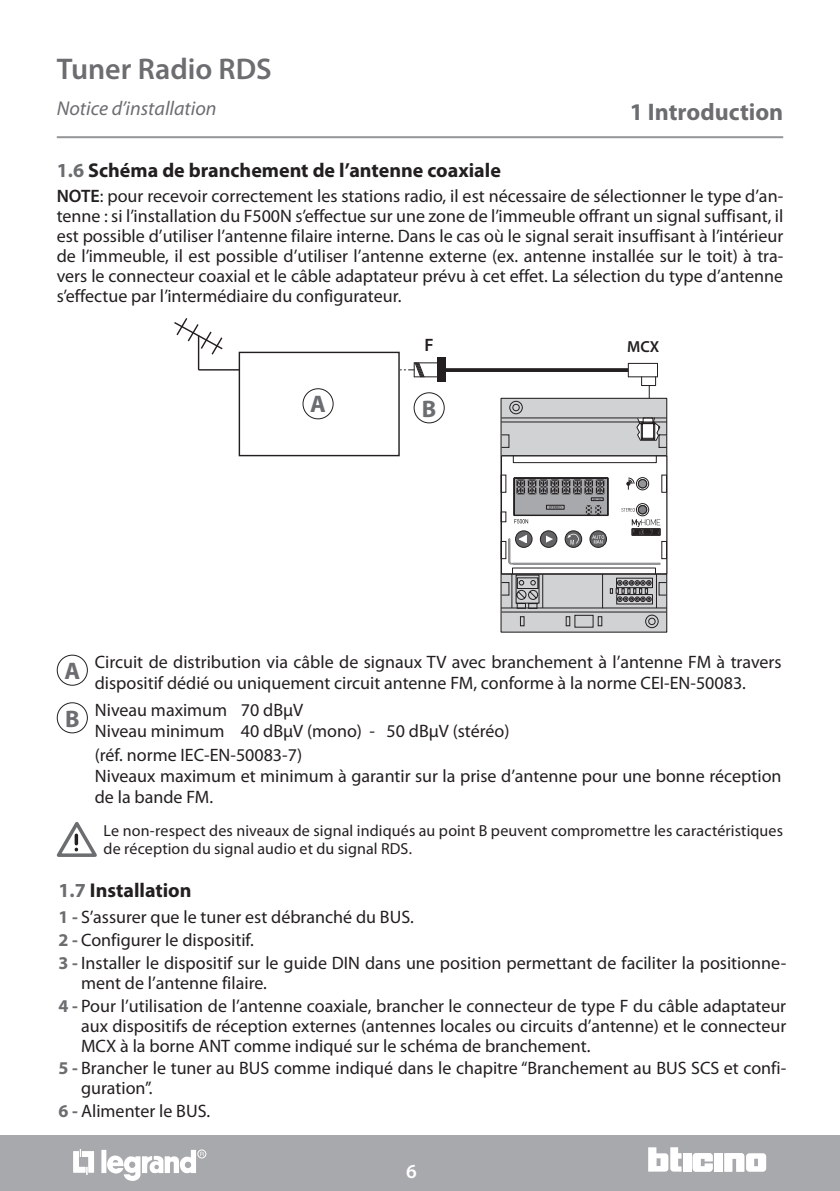
<style>
.page{position:relative;width:840px;height:1191px;background:#fff}
.page>*{position:absolute;margin:0;border:0;box-sizing:border-box;transform-origin:0 0}
.t1{font:600 30px "Myriad Pro";color:#6c6d70}
.t2{font:700 24px "Myriad Pro";color:#6c6d70}
.t3{font:700 20px "Myriad Pro";color:#231f20}
.t4{font:italic 20px "Myriad Pro";color:#6c6d70}
.t5{font:600 20px "Myriad Pro";color:#fff}
.t6{font:18px/20px "Myriad Pro";color:#231f20}
.t7{font:600 18px "Myriad Pro";color:#231f20}
.t8{font:16px/18px "Myriad Pro";letter-spacing:.01em;color:#231f20}
.t9{font:600 16px "Myriad Pro";color:#231f20}
.s1{color:#6c6d70}
.s2{font-weight:600}
.s3{font-weight:700;color:#6c6d70}
</style>
<div class="page">
<hr style="left:839px;top:1135px;width:1px;height:56px;background:#a8a9ad">
<div style="left:0;top:1135px;width:839px;height:56px;background:#a8a9ad"></div>
<div style="left:682px;top:1153px;width:8px;height:18px;background:#fff"></div>
<div style="left:714px;top:1153px;width:8px;height:18px;background:#fff"></div>
<svg style="left:724px;top:1153px;width:41px;height:18px"></svg>
<svg style="left:648px;top:1147px;width:33px;height:24px"></svg>
<svg style="left:692px;top:1153px;width:20px;height:18px"></svg>
<div style="left:101px;top:1149px;width:5px;height:24px;background:#fff"></div>
<svg style="left:73px;top:1149px;width:21px;height:25px"></svg>
<div style="left:197px;top:1149px;width:9px;height:9px;border:1px solid #fff;border-radius:50%"></div>
<svg style="left:106px;top:1149px;width:98px;height:32px"></svg>
<hr style="left:57px;top:136px;width:725px;height:2px;background:#939598">
<div style="left:238px;top:352px;width:161px;height:104px;border:1px solid #231f20"></div>
<hr style="left:198px;top:369px;width:41px;height:1px;background:#231f20">
<hr style="left:198px;top:335px;width:1px;height:35px;background:#231f20">
<svg style="left:174px;top:318px;width:49px;height:38px"></svg>
<svg style="left:445px;top:368px;width:55px;height:4px"></svg>
<div style="left:437px;top:358px;width:8px;height:24px;background:#231f20"></div>
<svg style="left:400px;top:362px;width:37px;height:15px"></svg>
<svg style="left:500px;top:363px;width:167px;height:265px"></svg>
<div style="left:413px;top:392px;width:31px;height:31px;border:1px solid #231f20;border-radius:50%"></div>
<div style="left:302px;top:388px;width:31px;height:31px;border:1px solid #231f20;border-radius:50%"></div>
<div style="left:57px;top:702px;width:31px;height:31px;border:1px solid #231f20;border-radius:50%"></div>
<div style="left:57px;top:654px;width:31px;height:32px;border:1px solid #231f20;border-radius:50%"></div>
<svg style="left:56px;top:822px;width:41px;height:35px"></svg>
<h1 class="t1" style="left:57px;top:50px;width:216px">Tuner Radio RDS</h1>
<p class="t4" style="left:57px;top:95px;width:161px">Notice d’installation</p>
<h2 class="t2" style="left:629px;top:96px;width:155px">1 Introduction</h2>
<p class="t3" style="left:57px;top:157px;width:445px"><span class="s1">1.6</span> Schéma de branchement de l’antenne coaxiale</p>
<p class="t6" style="left:57px;top:186px;width:727px;text-align:justify"><span class="s2">NOTE</span>: pour recevoir correctement les stations radio, il est nécessaire de sélectionner le type d’an&shy;tenne : si l’installation du F500N s’effectue sur une zone de l’immeuble offrant un signal suffisant, il est possible d’utiliser l’antenne filaire interne. Dans le cas où le signal serait insuffisant à l’intérieur de l’immeuble, il est possible d’utiliser l’antenne externe (ex. antenne installée sur le toit) à tra&shy;vers le connecteur coaxial et le câble adaptateur prévu à cet effet. La sélection du type d’antenne s’effectue par l’intermédiaire du configurateur.</p>
<p class="t7" style="left:424px;top:333px;width:11px">F</p>
<p class="t9" style="left:626px;top:336px;width:34px">MCX</p>
<h2 class="t2" style="left:310px;top:388px;width:17px">A</h2>
<h2 class="t2" style="left:421px;top:393px;width:16px">B</h2>
<h2 class="t2" style="left:64px;top:655px;width:17px">A</h2>
<h2 class="t2" style="left:65px;top:703px;width:16px">B</h2>
<p class="t6" style="left:95px;top:651px;width:687px;line-height:21px">Circuit de distribution via câble de signaux TV avec branchement à l’antenne FM à travers dispositif dédié ou uniquement circuit antenne FM, conforme à la norme CEI-EN-50083.</p>
<p class="t6" style="left:95px;top:699px;width:416px;line-height:21px">Niveau maximum 70 dBµV<br>Niveau minimum 40 dBµV (mono) - 50 dBµV (stéréo)</p>
<p class="t6" style="left:95px;top:744px;width:688px;line-height:21px">(réf. norme IEC-EN-50083-7)<br>Niveaux maximum et minimum à garantir sur la prise d’antenne pour une bonne réception de la bande FM.</p>
<p class="t8" style="left:103px;top:821px;width:680px">Le non-respect des niveaux de signal indiqués au point B peuvent compromettre les caractéristiques de réception du signal audio et du signal RDS.</p>
<p class="t3" style="left:58px;top:877px;width:134px"><span class="s1">1.7</span> Installation</p>
<p class="t6" style="left:58px;top:905px;width:729px;line-height:22.8px"><span class="s3">1 -</span> S’assurer que le tuner est débranché du BUS.<br><span class="s3">2 -</span> Configurer le dispositif.<br><span class="s3">3 -</span> Installer le dispositif sur le guide DIN dans une position permettant de faciliter la positionne-</p>
<p class="t6" style="left:58px;top:971px;width:728px;line-height:22.8px;text-indent:23px">ment de l’antenne filaire.<br><span class="s3">4 -</span> Pour l’utilisation de l’antenne coaxiale, brancher le connecteur de type F du câble adaptateur</p>
<p class="t6" style="left:81px;top:1015px;width:706px">aux dispositifs de réception externes (antennes locales ou circuits d’antenne) et le connecteur<br>MCX à la borne ANT comme indiqué sur le schéma de branchement.</p>
<p class="t6" style="left:81px;top:1058px;width:706px;text-indent:-23px"><span class="s3">5 -</span> Brancher le tuner au BUS comme indiqué dans le chapitre “Branchement au BUS SCS et confi&shy;guration”.</p>
<p class="t6" style="left:58px;top:1101px;width:153px"><span class="s3">6 -</span> Alimenter le BUS.</p>
<p class="t5" style="left:406px;top:1158px;width:12px">6</p>
</div>
